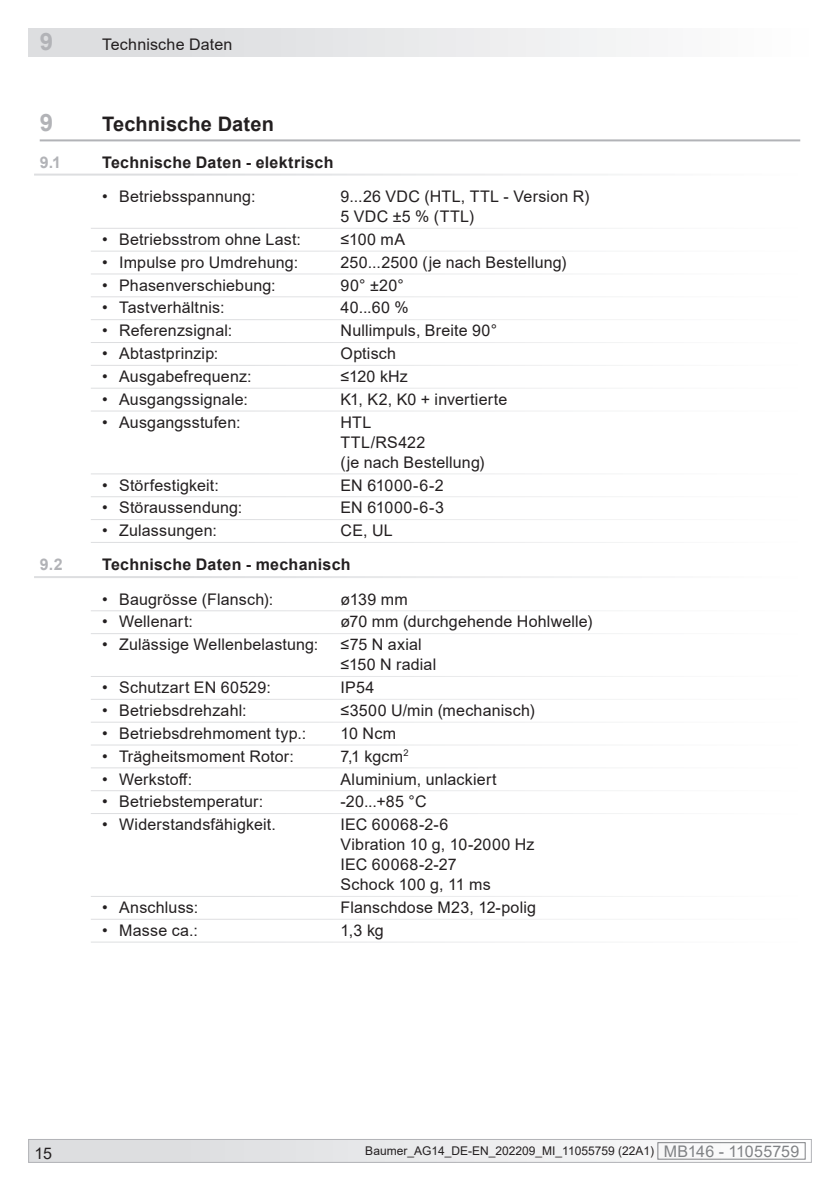
<style>
.page{position:relative;width:840px;height:1191px;background:#fff}
.page>*{position:absolute;margin:0;border:0;box-sizing:border-box;transform-origin:0 0}
.Kapitel_1_DE{font:700 24px "Arial";color:#b2b3b7}
.MB-Leiste_oben_links{font:700 24px "Arial";color:#b2b3b7}
.Kapitel_1_DE-2{font:700 20px "Arial";letter-spacing:.01em;color:#231f20}
.MB-Leiste_oben_links-2{font:16px/20px "Arial";letter-spacing:.01em;color:#231f20}
.Kapitel_1-1_DE{font:700 16px "Arial";letter-spacing:.015em;color:#231f20}
.t1{font:italic 16px "Arial";color:#231f20}
.Kapitel_1-1_DE-2{font:700 16px "Arial";color:#b2b3b7}
.t2{font:12px "Arial";color:#231f20}
.s1{font-style:normal}
.s2{font-size:16px;color:#808285}
</style>
<div class="page">
<div style="left:29px;top:1139px;width:781px;height:23px;background:linear-gradient(to right,#dbdcdf,#f5f5f5)"></div>
<div style="left:657px;top:1142px;width:148px;height:17px;border:1px solid #808285"></div>
<div style="left:28px;top:1139px;width:783px;height:23px;border:1px solid #b2b3b7"></div>
<div style="left:28px;top:28px;width:783px;height:29px;background:linear-gradient(to right,#d8d9db,#fdfdfd)"></div>
<hr style="left:40px;top:139px;width:759px;height:2px;background:#b2b3b7">
<h1 class="Kapitel_1_DE" style="left:40px;top:24px;width:15px">4</h1>
<p class="t1" style="left:102px;top:34px;width:144px"><span class="s1">Montage</span> / Mounting</p>
<p class="MB-Leiste_oben_links" style="left:40px;top:24px;width:15px">9</p>
<p class="MB-Leiste_oben_links-2" style="left:102px;top:34px;width:132px">Technische Daten</p>
<p class="Kapitel_1_DE" style="left:40px;top:106px;width:15px">9</p>
<p class="Kapitel_1_DE-2" style="left:102px;top:110px;width:173px">Technische Daten</p>
<p class="Kapitel_1-1_DE-2" style="left:40px;top:151px;width:23px">9.1</p>
<p class="Kapitel_1-1_DE" style="left:102px;top:151px;width:233px">Technische Daten - elektrisch</p>
<p class="MB-Leiste_oben_links-2" style="left:102px;top:186px;width:155px">• Betriebsspannung:</p>
<p class="MB-Leiste_oben_links-2" style="left:340px;top:186px;width:250px">9...26 VDC (HTL, TTL - Version R)<br>5 VDC ±5 % (TTL)</p>
<p class="MB-Leiste_oben_links-2" style="left:102px;top:229px;width:200px">• Betriebsstrom ohne Last:</p>
<p class="MB-Leiste_oben_links-2" style="left:340px;top:229px;width:66px">≤100 mA</p>
<p class="MB-Leiste_oben_links-2" style="left:102px;top:252px;width:197px">• Impulse pro Umdrehung:</p>
<p class="MB-Leiste_oben_links-2" style="left:340px;top:252px;width:227px">250...2500 (je nach Bestellung)</p>
<p class="MB-Leiste_oben_links-2" style="left:102px;top:275px;width:175px">• Phasenverschiebung:</p>
<p class="MB-Leiste_oben_links-2" style="left:340px;top:275px;width:65px">90° ±20°</p>
<p class="MB-Leiste_oben_links-2" style="left:102px;top:298px;width:124px">• Tastverhältnis:</p>
<p class="MB-Leiste_oben_links-2" style="left:340px;top:298px;width:70px">40...60 %</p>
<p class="MB-Leiste_oben_links-2" style="left:102px;top:320px;width:132px">• Referenzsignal:</p>
<p class="MB-Leiste_oben_links-2" style="left:340px;top:320px;width:158px">Nullimpuls, Breite 90°</p>
<p class="MB-Leiste_oben_links-2" style="left:102px;top:343px;width:118px">• Abtastprinzip:</p>
<p class="MB-Leiste_oben_links-2" style="left:340px;top:343px;width:57px">Optisch</p>
<p class="MB-Leiste_oben_links-2" style="left:102px;top:366px;width:151px">• Ausgabefrequenz:</p>
<p class="MB-Leiste_oben_links-2" style="left:340px;top:366px;width:69px">≤120 kHz</p>
<p class="MB-Leiste_oben_links-2" style="left:102px;top:389px;width:147px">• Ausgangssignale:</p>
<p class="MB-Leiste_oben_links-2" style="left:340px;top:389px;width:168px">K1, K2, K0 + invertierte</p>
<p class="MB-Leiste_oben_links-2" style="left:102px;top:412px;width:140px">• Ausgangsstufen:</p>
<p class="MB-Leiste_oben_links-2" style="left:340px;top:412px;width:145px">HTL<br>TTL/RS422<br>(je nach Bestellung)</p>
<p class="MB-Leiste_oben_links-2" style="left:102px;top:475px;width:118px">• Störfestigkeit:</p>
<p class="MB-Leiste_oben_links-2" style="left:340px;top:475px;width:104px">EN 61000-6-2</p>
<p class="MB-Leiste_oben_links-2" style="left:102px;top:498px;width:142px">• Störaussendung:</p>
<p class="MB-Leiste_oben_links-2" style="left:340px;top:498px;width:105px">EN 61000-6-3</p>
<p class="MB-Leiste_oben_links-2" style="left:102px;top:520px;width:116px">• Zulassungen:</p>
<p class="MB-Leiste_oben_links-2" style="left:340px;top:520px;width:54px">CE, UL</p>
<p class="Kapitel_1-1_DE-2" style="left:40px;top:553px;width:24px">9.2</p>
<p class="Kapitel_1-1_DE" style="left:102px;top:553px;width:250px">Technische Daten - mechanisch</p>
<p class="MB-Leiste_oben_links-2" style="left:102px;top:589px;width:172px">• Baugrösse (Flansch):</p>
<p class="MB-Leiste_oben_links-2" style="left:340px;top:589px;width:69px">ø139 mm</p>
<p class="MB-Leiste_oben_links-2" style="left:102px;top:612px;width:92px">• Wellenart:</p>
<p class="MB-Leiste_oben_links-2" style="left:340px;top:612px;width:253px">ø70 mm (durchgehende Hohlwelle)</p>
<p class="MB-Leiste_oben_links-2" style="left:102px;top:634px;width:218px">• Zulässige Wellenbelastung:</p>
<p class="MB-Leiste_oben_links-2" style="left:340px;top:634px;width:97px">≤75 N axial ≤150 N radial</p>
<p class="MB-Leiste_oben_links-2" style="left:102px;top:677px;width:170px">• Schutzart EN 60529:</p>
<p class="MB-Leiste_oben_links-2" style="left:340px;top:677px;width:35px">IP54</p>
<p class="MB-Leiste_oben_links-2" style="left:102px;top:700px;width:146px">• Betriebsdrehzahl:</p>
<p class="MB-Leiste_oben_links-2" style="left:340px;top:700px;width:195px">≤3500 U/min (mechanisch)</p>
<p class="MB-Leiste_oben_links-2" style="left:102px;top:723px;width:205px">• Betriebsdrehmoment typ.:</p>
<p class="MB-Leiste_oben_links-2" style="left:340px;top:723px;width:57px">10 Ncm</p>
<p class="MB-Leiste_oben_links-2" style="left:102px;top:746px;width:193px">• Trägheitsmoment Rotor:</p>
<p class="MB-Leiste_oben_links-2" style="left:340px;top:746px;width:69px">7,1 kgcm<sup>2</sup></p>
<p class="MB-Leiste_oben_links-2" style="left:102px;top:769px;width:91px">• Werkstoff:</p>
<p class="MB-Leiste_oben_links-2" style="left:340px;top:769px;width:157px">Aluminium, unlackiert</p>
<p class="MB-Leiste_oben_links-2" style="left:102px;top:791px;width:162px">• Betriebstemperatur:</p>
<p class="MB-Leiste_oben_links-2" style="left:340px;top:791px;width:88px">-20...+85 °C</p>
<p class="MB-Leiste_oben_links-2" style="left:102px;top:814px;width:175px">• Widerstandsfähigkeit.</p>
<p class="MB-Leiste_oben_links-2" style="left:340px;top:814px;width:195px">IEC 60068-2-6<br>Vibration 10 g, 10-2000 Hz<br>IEC 60068-2-27<br>Schock 100 g, 11 ms</p>
<p class="MB-Leiste_oben_links-2" style="left:102px;top:897px;width:98px">• Anschluss:</p>
<p class="MB-Leiste_oben_links-2" style="left:340px;top:897px;width:197px">Flanschdose M23, 12-polig</p>
<p class="MB-Leiste_oben_links-2" style="left:102px;top:920px;width:97px">• Masse ca.:</p>
<p class="MB-Leiste_oben_links-2" style="left:340px;top:920px;width:45px">1,3 kg</p>
<p class="MB-Leiste_oben_links-2" style="left:35px;top:1143px;width:19px">15</p>
<p class="t2" style="left:365px;top:1143px;width:435px">Baumer_AG14_DE-EN_202209_MI_11055759 (22A1) <span class="s2">MB146 - 11055759</span></p>
</div>
